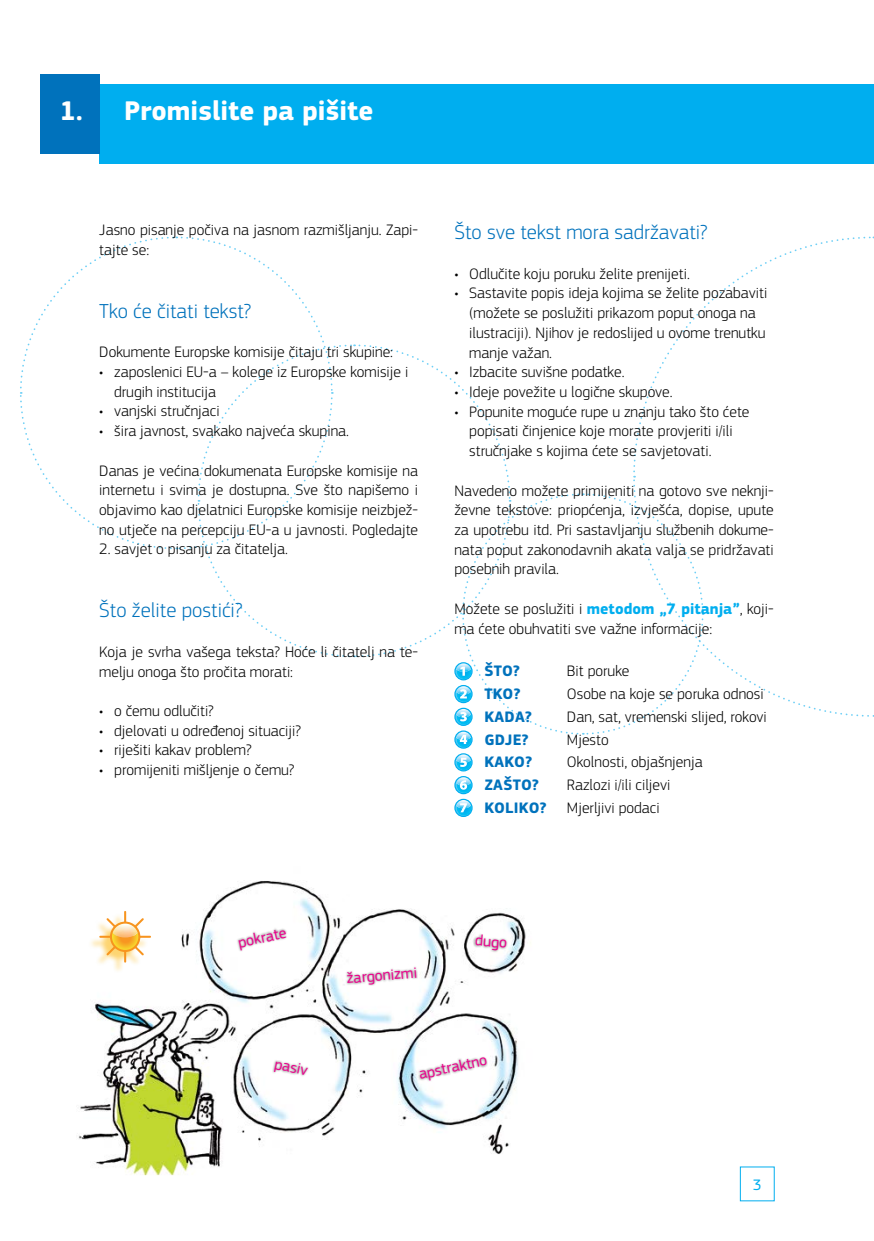
<style>
.page{position:relative;width:874px;height:1241px;background:#fff}
.page>*{position:absolute;margin:0;border:0;box-sizing:border-box;transform-origin:0 0}
.t1{font:700 28px "EC Square Sans Pro";color:#fff}
.title_2{font:300 21px "EC Square Sans Pro";color:#0072bc}
.body{font:300 15.75px/19.6px "EC Square Sans Pro";color:#000}
._7_questions{font:300 15.75px "EC Square Sans Pro";color:#000}
.t2{font:15.75px "EC Square Sans Pro";color:#ec008c}
._7_questions-2{font:700 15.75px "EC Square Sans Pro";letter-spacing:.02em;color:#0072bc}
._7_questions_first{font:300 15.75px "EC Square Sans Pro";color:#000}
._7_questions_first-2{font:700 15.75px "EC Square Sans Pro";color:#0072bc}
.t3{font:15.75px "EC Square Sans Pro";color:#00aeef}
.s1{font-weight:700;color:#00aeef}
</style>
<div class="page">
<div style="left:454px;top:753px;width:18px;height:18px;border:1px solid #00aeef;border-radius:50%"></div>
<svg style="left:20px;top:236px;width:684px;height:534px"></svg>
<div style="left:454px;top:775px;width:18px;height:19px;border:1px solid #00aeef;border-radius:50%"></div>
<svg style="left:455px;top:776px;width:17px;height:17px"></svg>
<div style="left:454px;top:798px;width:18px;height:18px;border:1px solid #00aeef;border-radius:50%"></div>
<svg style="left:455px;top:799px;width:17px;height:17px"></svg>
<div style="left:99px;top:84px;width:774px;height:80px;background:#00aeef"></div>
<div style="left:40px;top:74px;width:59px;height:80px;background:#0072bc"></div>
<img style="left:78px;top:881px;width:448px;height:294px">
<div style="left:236px;top:927px;width:52px;height:25px;background:#000;opacity:.5"></div>
<div style="left:417px;top:1056px;width:71px;height:25px;background:#000;opacity:.5"></div>
<div style="left:345px;top:964px;width:73px;height:21px;background:#000;opacity:.5"></div>
<div style="left:473px;top:932px;width:35px;height:20px;background:#000;opacity:.5"></div>
<div style="left:272px;top:1058px;width:37px;height:18px;background:#000;opacity:.5"></div>
<div style="left:87px;top:913px;width:61px;height:60px;background:#fdb913;opacity:.6"></div>
<hr style="left:124px;top:910px;width:2px;height:52px;background:#f7941e">
<hr style="left:99px;top:935px;width:52px;height:2px;background:#f7941e">
<svg style="left:106px;top:917px;width:38px;height:38px"></svg>
<img style="left:112px;top:922px;width:26px;height:15px">
<div style="left:110px;top:921px;width:30px;height:30px;border:2px solid #f7941e;border-radius:50%"></div>
<p class="t1" style="left:60px;top:94px;width:315px">1. Promislite pa pišite</p>
<p class="body" style="left:99px;top:220px;width:320px">Jasno pisanje počiva na jasnom razmišljanju. Zapi&shy;tajte se:</p>
<p class="title_2" style="left:99px;top:298px;width:153px">Tko će čitati tekst?</p>
<p class="body" style="left:99px;top:342px;width:295px">Dokumente Europske komisije čitaju tri skupine:</p>
<p class="body" style="left:114px;top:362px;width:295px;text-indent:-15px">• zaposlenici EU-a – kolege iz Europske komisije i drugih institucija</p>
<p class="body" style="left:99px;top:401px;width:122px">• vanjski stručnjaci</p>
<p class="body" style="left:99px;top:421px;width:251px">• šira javnost, svakako najveća skupina.</p>
<p class="body" style="left:99px;top:460px;width:320px;text-align:justify">Danas je većina dokumenata Europske komisije na internetu i svima je dostupna. Sve što napišemo i objavimo kao djelatnici Europske komisije neizbjež&shy;no utječe na percepciju EU-a u javnosti. Pogledajte</p>
<p class="body" style="left:99px;top:539px;width:190px">2. savjet o pisanju za čitatelja.</p>
<p class="title_2" style="left:99px;top:598px;width:144px">Što želite postići?</p>
<p class="body" style="left:99px;top:641px;width:320px">Koja je svrha vašega teksta? Hoće li čitatelj na te&shy;melju onoga što pročita morati:</p>
<p class="body" style="left:99px;top:701px;width:116px">• o čemu odlučiti?</p>
<p class="body" style="left:99px;top:720px;width:203px">• djelovati u određenoj situaciji?</p>
<p class="body" style="left:99px;top:740px;width:154px">• riješiti kakav problem?</p>
<p class="body" style="left:99px;top:760px;width:196px">• promijeniti mišljenje o čemu?</p>
<p class="title_2" style="left:454px;top:220px;width:254px">Što sve tekst mora sadržavati?</p>
<p class="body" style="left:454px;top:263px;width:237px">• Odlučite koju poruku želite prenijeti.</p>
<p class="body" style="left:469px;top:283px;width:299px;text-indent:-15px">• Sastavite popis ideja kojima se želite pozabaviti (možete se poslužiti prikazom poput onoga na ilustraciji). Njihov je redoslijed u ovome trenutku manje važan.</p>
<p class="body" style="left:454px;top:362px;width:172px">• Izbacite suvišne podatke.</p>
<p class="body" style="left:454px;top:382px;width:219px">• Ideje povežite u logične skupove.</p>
<p class="body" style="left:469px;top:401px;width:281px;text-indent:-15px">• Popunite moguće rupe u znanju tako što ćete popisati činjenice koje morate provjeriti i/ili stručnjake s kojima ćete se savjetovati.</p>
<p class="body" style="left:454px;top:480px;width:321px;text-align:justify">Navedeno možete primijeniti na gotovo sve neknji&shy;ževne tekstove: priopćenja, izvješća, dopise, upute za upotrebu itd. Pri sastavljanju službenih dokume&shy;nata poput zakonodavnih akata valja se pridržavati posebnih pravila.</p>
<p class="body" style="left:454px;top:598px;width:321px">Možete se poslužiti i <span class="s1">metodom „7 pitanja”</span>, koji&shy;ma ćete obuhvatiti sve važne informacije:</p>
<p class="_7_questions_first-2" style="left:484px;top:661px;width:37px">ŠTO?</p>
<p class="_7_questions_first" style="left:566px;top:661px;width:64px">Bit poruke</p>
<p class="_7_questions-2" style="left:484px;top:684px;width:38px">TKO?</p>
<p class="_7_questions" style="left:566px;top:684px;width:198px">Osobe na koje se poruka odnosi</p>
<p class="_7_questions-2" style="left:484px;top:707px;width:49px">KADA?</p>
<p class="_7_questions" style="left:566px;top:707px;width:201px">Dan, sat, vremenski slijed, rokovi</p>
<p class="_7_questions-2" style="left:484px;top:729px;width:46px">GDJE?</p>
<p class="_7_questions" style="left:566px;top:730px;width:43px">Mjesto</p>
<p class="_7_questions-2" style="left:484px;top:752px;width:49px">KAKO?</p>
<p class="_7_questions" style="left:566px;top:752px;width:137px">Okolnosti, objašnjenja</p>
<p class="_7_questions-2" style="left:484px;top:775px;width:56px">ZAŠTO?</p>
<p class="_7_questions" style="left:566px;top:775px;width:105px">Razlozi i/ili ciljevi</p>
<p class="_7_questions-2" style="left:484px;top:798px;width:64px">KOLIKO?</p>
<p class="_7_questions" style="left:566px;top:798px;width:94px">Mjerljivi podaci</p>
<p class="t2" style="left:236px;top:933px;width:50px;rotate:-12deg">pokrate</p>
<p class="t2" style="left:346px;top:968px;width:72px;rotate:-5deg">žargonizmi</p>
<p class="t2" style="left:475px;top:930px;width:34px;rotate:5deg">dugo</p>
<p class="t2" style="left:277px;top:1054px;width:35px;rotate:12deg">pasiv</p>
<p class="t2" style="left:417px;top:1064px;width:71px;rotate:-12deg">apstraktno</p>
<p class="t3" style="left:752px;top:1175px;width:10px">3</p>
</div>
